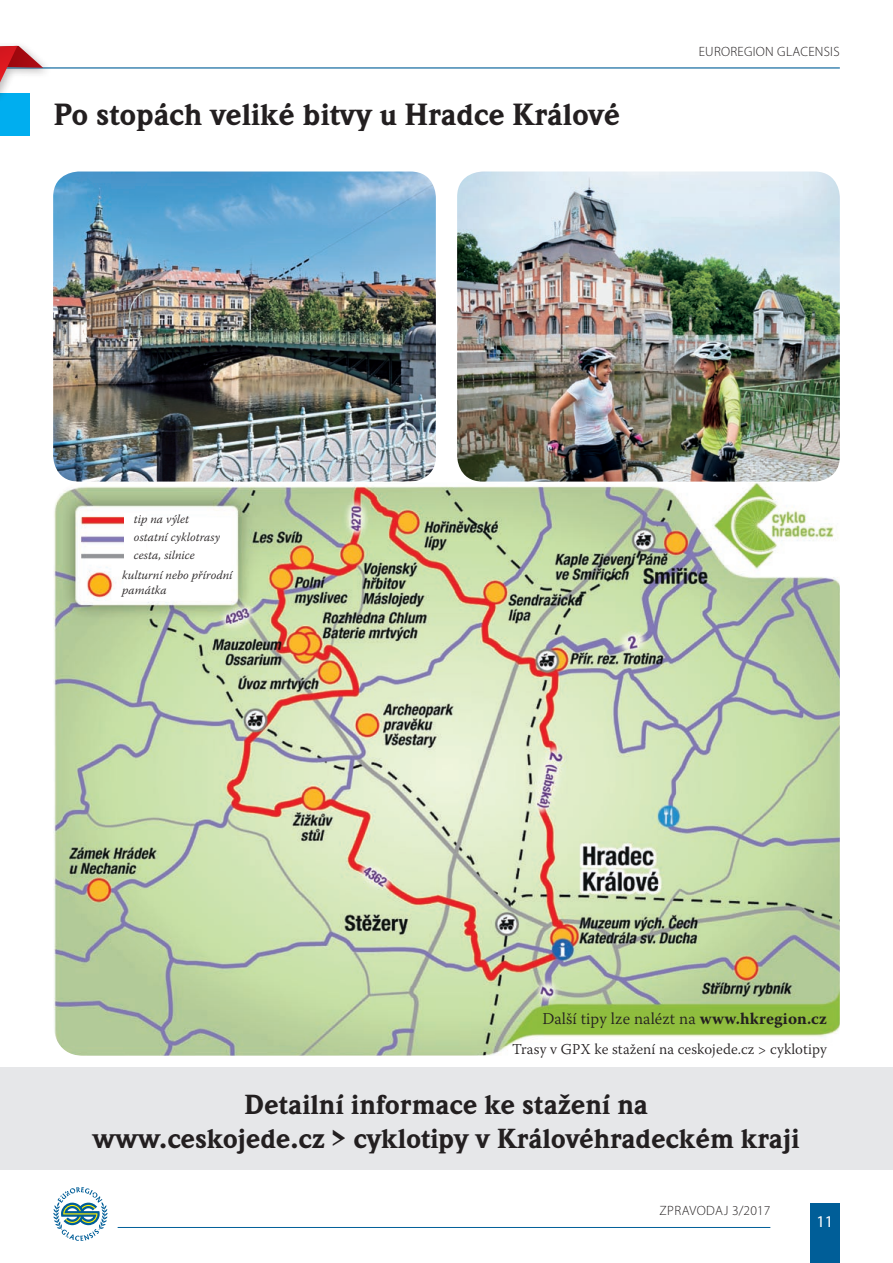
<style>
.page{position:relative;width:893px;height:1263px;background:#fff}
.page>*{position:absolute;margin:0;border:0;box-sizing:border-box;transform-origin:0 0}
.t1{font:30px "Weidemann Itc TCE Blac";color:#231f20}
.t2{font:27px/34.5px "Weidemann Itc TCE Blac";color:#231f20;text-align:center}
.t3{font:300 16.5px "Warnock Pro";letter-spacing:.005em;color:#231f20}
.t4{font:16.5px "Myriad Pro";color:#fff}
.t5{font:300 15px "Warnock Pro";letter-spacing:.005em;color:#231f20}
.t6{font:300 13.5px "Myriad Pro";letter-spacing:.02em;color:#231f20}
.t7{font:italic 300 12px/18px "Warnock Pro";letter-spacing:.005em;color:#231f20}
.s1{font-weight:700}
</style>
<div class="page">
<div style="left:810px;top:1203px;width:30px;height:60px;background:#005e98"></div>
<hr style="left:118px;top:1227px;width:652px;height:1px;background:#005e98">
<svg style="left:53px;top:1187px;width:55px;height:54px"></svg>
<hr style="left:0;top:67px;width:840px;height:2px;background:#005e98">
<div style="left:0;top:94px;width:30px;height:42px;background:#00aeef"></div>
<div style="left:0;top:1067px;width:893px;height:102px;background:#e6e7e9"></div>
<img style="left:53px;top:483px;width:787px;height:573px">
<img style="left:53px;top:171px;width:383px;height:311px">
<img style="left:457px;top:171px;width:383px;height:311px">
<div style="left:0;top:9px;width:52px;height:104px;background:#231f20;opacity:.3"></div>
<svg style="left:0;top:46px;width:43px;height:36px"></svg>
<div style="left:124px;top:513px;width:21px;height:50px;background:#fff"></div>
<p class="t1" style="left:54px;top:96px;width:567px">Po stopách veliké bitvy u Hradce Králové</p>
<p class="t6" style="left:699px;top:44px;width:142px">EUROREGION GLACENSIS</p>
<p class="t7" style="left:134px;top:509px;width:88px">tip na výlet ostatní cyklotrasy cesta, silnice</p>
<p class="t7" style="left:122px;top:568px;width:112px;line-height:14.4px">kulturní nebo přírodní památka</p>
<p class="t3" style="left:542px;top:1008px;width:286px">Další tipy lze nalézt na <span class="s1">www.hkregion.cz</span></p>
<p class="t5" style="left:512px;top:1040px;width:316px">Trasy v GPX ke stažení na ceskojede.cz &gt; cyklotipy</p>
<p class="t2" style="left:93px;top:1087px;width:708px">Detailní informace ke stažení na<br>www.ceskojede.cz &gt; cyklotipy v Královéhradeckém kraji</p>
<p class="t6" style="left:660px;top:1203px;width:112px">ZPRAVODAJ 3/2017</p>
<p class="t4" style="left:816px;top:1211px;width:18px">11</p>
</div>
